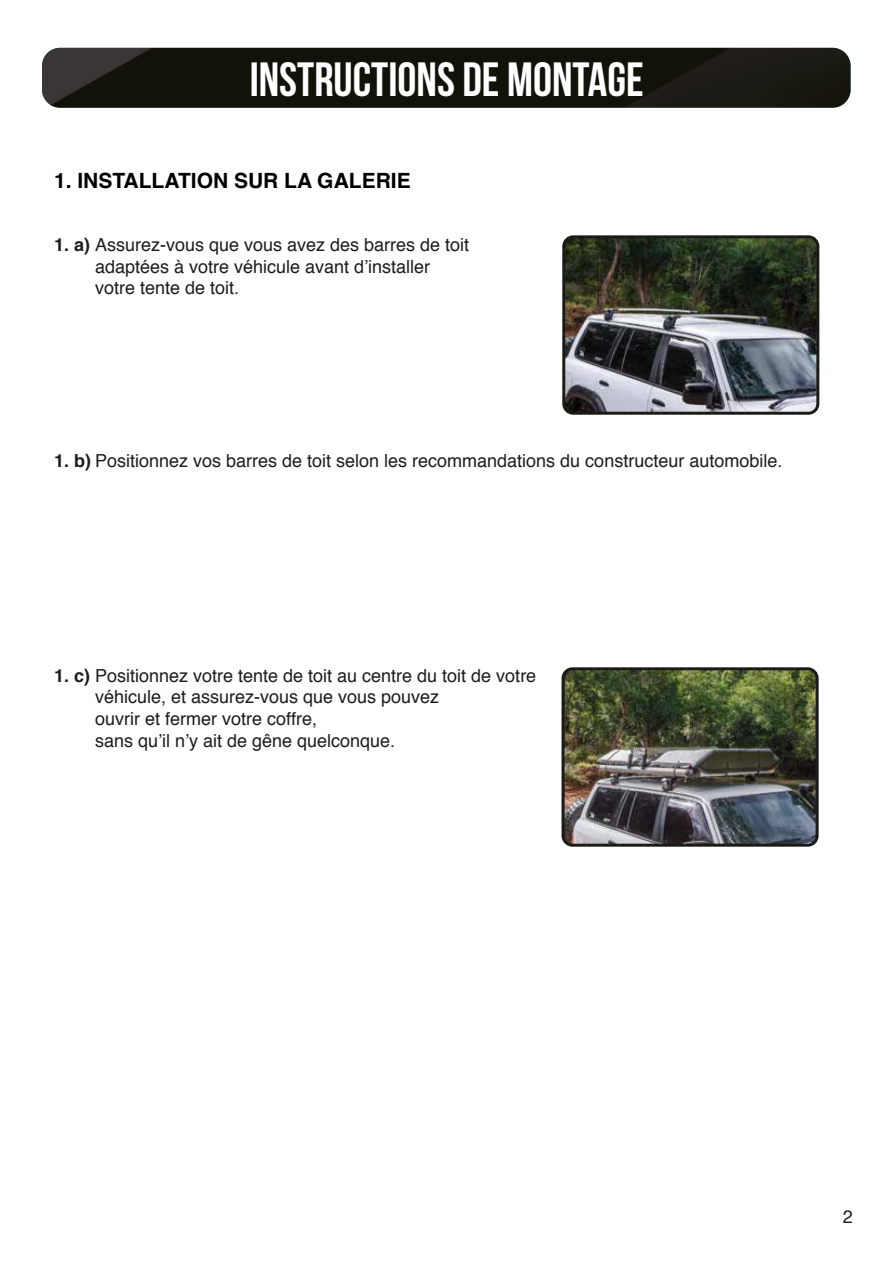
<style>
.page{position:relative;width:893px;height:1263px;background:#fff}
.page>*{position:absolute;margin:0;border:0;box-sizing:border-box;transform-origin:0 0}
.t1{font:700 48px "Bebas Neue";color:#fff}
.t2{font:700 21px "Helvetica";color:#000}
.t3{font:18px/21.6px "Helvetica";color:#1d1d1b}
.s1{font-weight:700}
</style>
<div class="page">
<img style="left:42px;top:48px;width:809px;height:60px">
<svg style="left:818px;top:252px;width:1px;height:148px"></svg>
<img style="left:563px;top:236px;width:255px;height:178px">
<img style="left:563px;top:668px;width:255px;height:178px">
<h1 class="t1" style="left:250px;top:53px;width:396px">INSTRUCTIONS DE MONTAGE</h1>
<p class="t2" style="left:54px;top:164px;width:358px">1. INSTALLATION SUR LA GALERIE</p>
<p class="t3" style="left:95px;top:235px;width:376px;text-indent:-41px"><span class="s1">1. a)</span> Assurez-vous que vous avez des barres de toit adaptées à votre véhicule avant d’installer votre tente de toit.</p>
<p class="t3" style="left:54px;top:451px;width:730px"><span class="s1">1. b)</span> Positionnez vos barres de toit selon les recommandations du constructeur automobile.</p>
<p class="t3" style="left:95px;top:665px;width:443px;text-indent:-41px"><span class="s1">1. c)</span> Positionnez votre tente de toit au centre du toit de votre véhicule, et assurez-vous que vous pouvez<br>ouvrir et fermer votre coffre,<br>sans qu’il n’y ait de gêne quelconque.</p>
<p class="t3" style="left:843px;top:1207px;width:12px">2</p>
</div>
